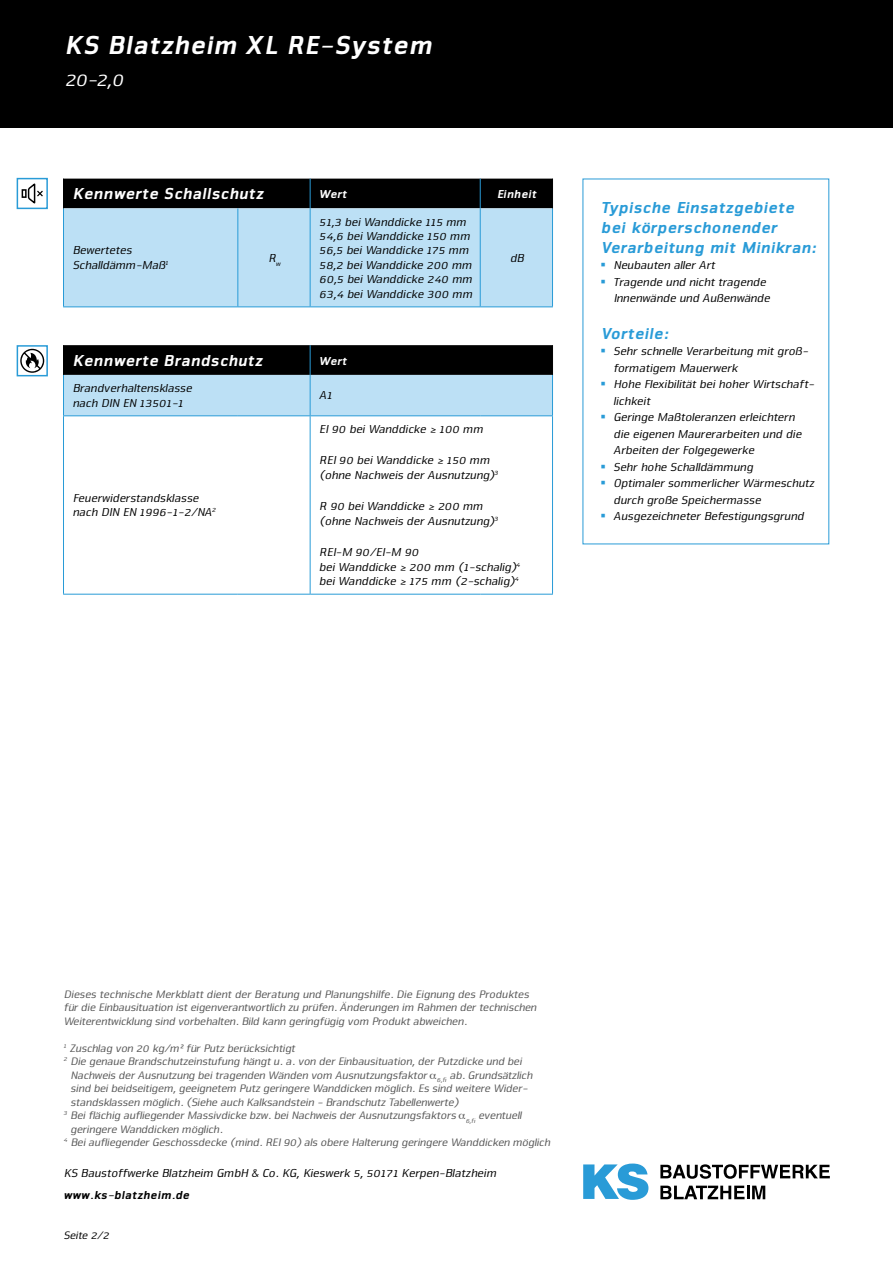
<style>
.page{position:relative;width:893px;height:1263px;background:#fff}
.page>*{position:absolute;margin:0;border:0;box-sizing:border-box;transform-origin:0 0}
.t1{font:italic 900 27px "Nuri 11";color:#fff}
.t2{font:italic 19.5px "Nuri 05";color:#fff}
.t3{font:italic 900 16.5px/19.8px "Nuri 11";color:#299bd7}
.t4{font:italic 900 16.5px "Nuri 11";color:#fff}
.t5{font:italic 12px/14.4px "Nuri 05";color:#000}
.t6{font:italic 900 12px "Nuri 11";color:#000}
.t7{font:italic 900 12px "Nuri 11";color:#fff}
.t8{font:italic 11.25px/13.5px "Nuri 05";letter-spacing:-.01em;color:#565656}
.t9{font:italic 11.25px "Nuri 05";letter-spacing:-.01em;color:#000}
.s1{color:#299bd7}
</style>
<div class="page">
<div style="left:64px;top:179px;width:488px;height:29px;background:#000"></div>
<svg style="left:64px;top:208px;width:488px;height:207px;fill:#bce0f5"></svg>
<hr style="left:63px;top:306px;width:175px;height:1px;background:#299bd7">
<hr style="left:238px;top:306px;width:72px;height:1px;background:#299bd7">
<hr style="left:310px;top:306px;width:170px;height:1px;background:#299bd7">
<hr style="left:480px;top:306px;width:73px;height:1px;background:#299bd7">
<svg style="left:310px;top:179px;width:1px;height:29px"></svg>
<svg style="left:480px;top:179px;width:1px;height:29px"></svg>
<hr style="left:63px;top:208px;width:1px;height:98px;background:#299bd7">
<hr style="left:237px;top:208px;width:1px;height:98px;background:#299bd7">
<hr style="left:310px;top:208px;width:1px;height:98px;background:#299bd7">
<hr style="left:480px;top:208px;width:1px;height:98px;background:#299bd7">
<hr style="left:552px;top:208px;width:1px;height:98px;background:#299bd7">
<hr style="left:310px;top:345px;width:1px;height:30px;background:#299bd7">
<hr style="left:63px;top:375px;width:1px;height:40px;background:#299bd7">
<hr style="left:310px;top:375px;width:1px;height:40px;background:#299bd7">
<hr style="left:552px;top:375px;width:1px;height:40px;background:#299bd7">
<hr style="left:63px;top:416px;width:1px;height:178px;background:#299bd7">
<hr style="left:63px;top:415px;width:175px;height:1px;background:#299bd7">
<hr style="left:238px;top:415px;width:72px;height:1px;background:#299bd7">
<hr style="left:63px;top:594px;width:175px;height:1px;background:#299bd7">
<hr style="left:238px;top:594px;width:72px;height:1px;background:#299bd7">
<hr style="left:310px;top:416px;width:1px;height:178px;background:#299bd7">
<hr style="left:310px;top:415px;width:170px;height:1px;background:#299bd7">
<hr style="left:480px;top:415px;width:73px;height:1px;background:#299bd7">
<hr style="left:552px;top:416px;width:1px;height:178px;background:#299bd7">
<hr style="left:310px;top:594px;width:170px;height:1px;background:#299bd7">
<hr style="left:480px;top:594px;width:73px;height:1px;background:#299bd7">
<svg style="left:63px;top:179px;width:1px;height:29px"></svg>
<svg style="left:552px;top:179px;width:1px;height:29px"></svg>
<hr style="left:63px;top:345px;width:1px;height:30px;background:#000">
<hr style="left:552px;top:345px;width:1px;height:30px;background:#000">
<div style="left:17px;top:178px;width:31px;height:31px;border:2px solid #299bd7"></div>
<div style="left:22px;top:189px;width:5px;height:9px;border:2px solid #000"></div>
<svg style="left:27px;top:183px;width:16px;height:21px"></svg>
<div style="left:17px;top:345px;width:31px;height:31px;border:2px solid #299bd7"></div>
<svg style="left:20px;top:349px;width:24px;height:24px"></svg>
<svg style="left:583px;top:1163px;width:65px;height:37px"></svg>
<svg style="left:660px;top:1164px;width:170px;height:15px"></svg>
<svg style="left:660px;top:1185px;width:105px;height:14px"></svg>
<div style="left:0;top:0;width:893px;height:128px;background:#000"></div>
<h1 class="t1" style="left:64px;top:28px;width:369px">KS Blatzheim XL RE-System</h1>
<h2 class="t2" style="left:64px;top:67px;width:61px">20-2,0</h2>
<h3 class="t4" style="left:72px;top:184px;width:193px">Kennwerte Schallschutz</h3>
<p class="t7" style="left:319px;top:187px;width:30px">Wert</p>
<p class="t7" style="left:496px;top:187px;width:41px">Einheit</p>
<p class="t5" style="left:72px;top:243px;width:97px">Bewertetes<br>Schalldämm-Maß<sup>1</sup></p>
<p class="t5" style="left:268px;top:250px;width:14px">R<sub>w</sub></p>
<p class="t5" style="left:319px;top:214px;width:155px">51,3 bei Wanddicke 115 mm<br>54,6 bei Wanddicke 150 mm<br>56,5 bei Wanddicke 175 mm<br>58,2 bei Wanddicke 200 mm<br>60,5 bei Wanddicke 240 mm<br>63,4 bei Wanddicke 300 mm</p>
<h3 class="t4" style="left:72px;top:350px;width:192px">Kennwerte Brandschutz</h3>
<p class="t7" style="left:319px;top:353px;width:30px">Wert</p>
<p class="t5" style="left:72px;top:380px;width:121px">Brandverhaltensklasse nach DIN EN 13501-1</p>
<p class="t5" style="left:319px;top:388px;width:15px">A1</p>
<p class="t5" style="left:509px;top:250px;width:15px">dB</p>
<p class="t5" style="left:72px;top:490px;width:145px">Feuerwiderstandsklasse nach DIN EN 1996-1-2/NA<sup>2</sup></p>
<p class="t5" style="left:319px;top:421px;width:165px">EI 90 bei Wanddicke ≥ 100 mm</p>
<p class="t5" style="left:319px;top:453px;width:181px">REI 90 bei Wanddicke ≥ 150 mm (ohne Nachweis der Ausnutzung)<sup>3</sup></p>
<p class="t5" style="left:319px;top:499px;width:181px">R 90 bei Wanddicke ≥ 200 mm (ohne Nachweis der Ausnutzung)<sup>3</sup></p>
<p class="t5" style="left:319px;top:544px;width:203px">REI-M 90/EI-M 90<br>bei Wanddicke ≥ 200 mm (1-schalig)<sup>4 </sup>bei Wanddicke ≥ 175 mm (2-schalig)<sup>4</sup></p>
<h3 class="t3" style="left:601px;top:197px;width:216px">Typische Einsatzgebiete bei körperschonender<br>Verarbeitung mit Minikran:</h3>
<p class="t5" style="left:601px;top:258px;width:115px"><span class="s1">▪</span> Neubauten aller Art</p>
<p class="t5" style="left:613px;top:273px;width:158px;line-height:16.5px;text-indent:-12px"><span class="s1">▪</span> Tragende und nicht tragende<br>Innenwände und Außenwände</p>
<h3 class="t3" style="left:601px;top:322px;width:69px">Vorteile:</h3>
<p class="t5" style="left:613px;top:342px;width:197px;line-height:16.5px;text-indent:-12px"><span class="s1">▪</span> Sehr schnelle Verarbeitung mit groß&shy;formatigem Mauerwerk</p>
<p class="t5" style="left:613px;top:375px;width:203px;line-height:16.5px;text-indent:-12px"><span class="s1">▪</span> Hohe Flexibilität bei hoher Wirtschaft&shy;lichkeit</p>
<p class="t5" style="left:613px;top:408px;width:190px;line-height:16.5px;text-indent:-12px"><span class="s1">▪</span> Geringe Maßtoleranzen erleichtern die eigenen Maurerarbeiten und die<br>Arbeiten der Folgegewerke</p>
<p class="t5" style="left:601px;top:459px;width:153px"><span class="s1">▪</span> Sehr hohe Schalldämmung</p>
<p class="t5" style="left:613px;top:474px;width:202px;line-height:16.5px;text-indent:-12px"><span class="s1">▪</span> Optimaler sommerlicher Wärmeschutz durch große Speichermasse</p>
<p class="t5" style="left:601px;top:508px;width:204px"><span class="s1">▪</span> Ausgezeichneter Befestigungsgrund</p>
<p class="t8" style="left:63px;top:986px;width:474px">Dieses technische Merkblatt dient der Beratung und Planungshilfe. Die Eignung des Produktes für die Einbausituation ist eigenverantwortlich zu prüfen. Änderungen im Rahmen der technischen<br>Weiterentwicklung sind vorbehalten. Bild kann geringfügig vom Produkt abweichen.</p>
<p class="t8" style="left:63px;top:1040px;width:233px"><sup>1</sup> Zuschlag von 20 kg/m² für Putz berücksichtigt</p>
<p class="t8" style="left:63px;top:1054px;width:460px"><sup>2</sup> Die genaue Brandschutzeinstufung hängt u. a. von der Einbausituation, der Putzdicke und bei</p>
<p class="t8" style="left:70px;top:1067px;width:463px">Nachweis der Ausnutzung bei tragenden Wänden vom Ausnutzungsfaktor <sub>6,fi</sub> ab. Grundsätzlich</p>
<p class="t8" style="left:70px;top:1081px;width:459px">sind bei beidseitigem, geeignetem Putz geringere Wanddicken möglich. Es sind weitere Wider-</p>
<p class="t8" style="left:70px;top:1094px;width:389px">standsklassen möglich. (Siehe auch Kalksandstein - Brandschutz Tabellenwerte)</p>
<p class="t8" style="left:63px;top:1108px;width:459px"><sup>3</sup> Bei flächig aufliegender Massivdicke bzw. bei Nachweis der Ausnutzungsfaktors <sub>6,fi</sub> eventuell</p>
<p class="t8" style="left:70px;top:1121px;width:154px">geringere Wanddicken möglich.</p>
<p class="t8" style="left:63px;top:1135px;width:488px"><sup>4</sup> Bei aufliegender Geschossdecke (mind. REI 90) als obere Halterung geringere Wanddicken möglich</p>
<p class="t5" style="left:63px;top:1165px;width:434px">KS Baustoffwerke Blatzheim GmbH &amp; Co. KG, Kieswerk 5, 50171 Kerpen-Blatzheim</p>
<p class="t6" style="left:63px;top:1187px;width:128px">www.ks-blatzheim.de</p>
<p class="t9" style="left:63px;top:1228px;width:47px">Seite 2/2</p>
</div>
